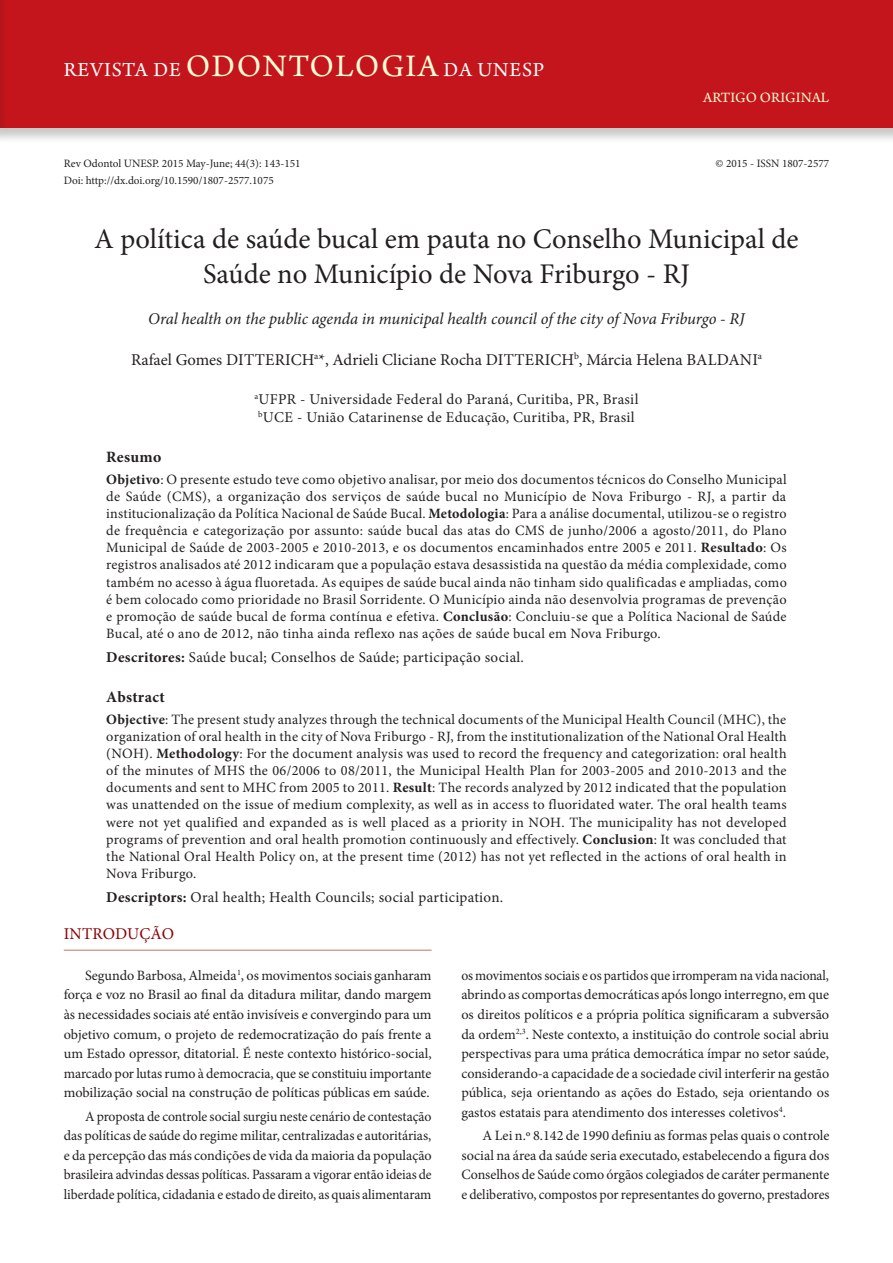
<style>
.page{position:relative;width:893px;height:1263px;background:#fff}
.page>*{position:absolute;margin:0;border:0;box-sizing:border-box;transform-origin:0 0}
.ArticleTitle{font:28.5px/34.2px "Minion Pro";color:#231f20;text-align:center}
.t1{font:21px "Arno Pro";letter-spacing:.04em;color:#fff}
.ArticleTitle-Trans1{font:italic 16.5px "Minion Pro";letter-spacing:-.01em;color:#231f20}
.Authors{font:16.5px "Minion Pro";color:#231f20}
.t2{font:16.5px "Minion Pro";letter-spacing:.01em;color:#8b0205}
.AbstractTitle-Trans1{font:700 15.75px "Minion Pro";letter-spacing:.02em;color:#231f20}
.AbstractTitle{font:700 15.75px "Minion Pro";letter-spacing:.02em;color:#231f20}
.Affiliations{font:15px "Minion Pro";letter-spacing:.02em;color:#231f20}
.Keywords{font:15px "Minion Pro";letter-spacing:.02em;color:#231f20}
.Keywords-Trans1{font:15px "Minion Pro";letter-spacing:.02em;color:#231f20}
.ArticleTypeAlt{font:15px "Arno Pro";color:#fffcd5}
.Abstract{font:14.25px/17.1px "Minion Pro";letter-spacing:.02em;color:#231f20;text-align:justify}
.Paragraph{font:14.25px/19.5px "Minion Pro";letter-spacing:-.005em;color:#231f20;text-align:justify}
.Abstract-Trans1{font:14.25px/17.1px "Minion Pro";letter-spacing:.02em;color:#231f20;text-align:justify}
.Paragraph-2{font:14.25px/19.5px "Minion Pro";letter-spacing:-.005em;color:#231f20;text-align:justify;scale:.95 1}
.HeaderMasterA{font:11.25px "Minion Pro";color:#231f20}
.s1{font-size:33px;color:#fffcd5}
.s2{font-weight:700}
</style>
<div class="page">
<div style="left:0;top:0;width:893px;height:144px;background:#231f20;opacity:.25"></div>
<div style="left:0;top:0;width:893px;height:128px;background:#c4151c"></div>
<div style="left:0;top:0;width:8px;height:144px;background:#231f20;opacity:.25"></div>
<hr style="left:64px;top:950px;width:368px;height:1px;background:#c27760">
<h2 class="t1" style="left:64px;top:58px;width:482px">REVISTA DE <span class="s1">ODONTOLOGIA</span> DA UNESP</h2>
<p class="ArticleTypeAlt" style="left:703px;top:89px;width:128px">ARTIGO ORIGINAL</p>
<p class="HeaderMasterA" style="left:64px;top:156px;width:238px">Rev Odontol UNESP. 2015 May-June; 44(3): 143-151</p>
<p class="HeaderMasterA" style="left:715px;top:156px;width:115px">© 2015 - ISSN 1807-2577</p>
<p class="HeaderMasterA" style="left:64px;top:173px;width:212px">Doi: http://dx.doi.org/10.1590/1807-2577.1075</p>
<p class="ArticleTitle" style="left:94px;top:222px;width:706px">A política de saúde bucal em pauta no Conselho Municipal de<br>Saúde no Município de Nova Friburgo - RJ</p>
<p class="ArticleTitle-Trans1" style="left:148px;top:307px;width:598px">Oral health on the public agenda in municipal health council of the city of Nova Friburgo - RJ</p>
<p class="Authors" style="left:131px;top:349px;width:632px">Rafael Gomes DITTERICH<sup>a</sup>*, Adrieli Cliciane Rocha DITTERICH<sup>b</sup>, Márcia Helena BALDANI<sup>a</sup></p>
<p class="Affiliations" style="left:254px;top:389px;width:385px"><sup>a</sup>UFPR - Universidade Federal do Paraná, Curitiba, PR, Brasil</p>
<p class="Affiliations" style="left:258px;top:407px;width:378px"><sup>b</sup>UCE - União Catarinense de Educação, Curitiba, PR, Brasil</p>
<p class="AbstractTitle" style="left:106px;top:446px;width:56px">Resumo</p>
<p class="Abstract" style="left:106px;top:471px;width:682px"><span class="s2">Objetivo</span>: O presente estudo teve como objetivo analisar, por meio dos documentos técnicos do Conselho Municipal de Saúde (CMS), a organização dos serviços de saúde bucal no Município de Nova Friburgo - RJ, a partir da institucionalização da Política Nacional de Saúde Bucal. <span class="s2">Metodologia</span>: Para a análise documental, utilizou-se o registro de frequência e categorização por assunto: saúde bucal das atas do CMS de junho/2006 a agosto/2011, do Plano Municipal de Saúde de 2003-2005 e 2010-2013, e os documentos encaminhados entre 2005 e 2011. <span class="s2">Resultado</span>: Os registros analisados até 2012 indicaram que a população estava desassistida na questão da média complexidade, como também no acesso à água fluoretada. As equipes de saúde bucal ainda não tinham sido qualificadas e ampliadas, como é bem colocado como prioridade no Brasil Sorridente. O Município ainda não desenvolvia programas de prevenção e promoção de saúde bucal de forma contínua e efetiva. <span class="s2">Conclusão</span>: Concluiu-se que a Política Nacional de Saúde Bucal, até o ano de 2012, não tinha ainda reflexo nas ações de saúde bucal em Nova Friburgo.</p>
<p class="Keywords" style="left:106px;top:647px;width:419px"><span class="s2">Descritores:</span> Saúde bucal; Conselhos de Saúde; participação social.</p>
<p class="AbstractTitle-Trans1" style="left:106px;top:686px;width:60px">Abstract</p>
<p class="Abstract-Trans1" style="left:106px;top:711px;width:682px"><span class="s2">Objective</span>: The present study analyzes through the technical documents of the Municipal Health Council (MHC), the organization of oral health in the city of Nova Friburgo - RJ, from the institutionalization of the National Oral Health (NOH). <span class="s2">Methodology</span>: For the document analysis was used to record the frequency and categorization: oral health of the minutes of MHS the 06/2006 to 08/2011, the Municipal Health Plan for 2003-2005 and 2010‑2013 and the documents and sent to MHC from 2005 to 2011. <span class="s2">Result</span>: The records analyzed by 2012 indicated that the population was unattended on the issue of medium complexity, as well as in access to fluoridated water. The oral health teams were not yet qualified and expanded as is well placed as a priority in NOH. The municipality has not developed programs of prevention and oral health promotion continuously and effectively. <span class="s2">Conclusion</span>: It was concluded that the National Oral Health Policy on, at the present time (2012) has not yet reflected in the actions of oral health in Nova Friburgo.</p>
<p class="Keywords-Trans1" style="left:106px;top:887px;width:398px"><span class="s2">Descriptors:</span> Oral health; Health Councils; social participation.</p>
<p class="t2" style="left:64px;top:923px;width:112px">INTRODUÇÃO</p>
<p class="Paragraph" style="left:64px;top:966px;width:369px;text-indent:21px">Segundo Barbosa, Almeida<sup>1</sup>, os movimentos sociais ganharam força e voz no Brasil ao final da ditadura militar, dando margem às necessidades sociais até então invisíveis e convergindo para um objetivo comum, o projeto de redemocratização do país frente a um Estado opressor, ditatorial. É neste contexto histórico-social, marcado por lutas rumo à democracia, que se constituiu importante mobilização social na construção de políticas públicas em saúde.</p>
<p class="Paragraph" style="left:64px;top:1107px;width:369px;text-indent:21px">A proposta de controle social surgiu neste cenário de contestação das políticas de saúde do regime militar, centralizadas e autoritárias, e da percepção das más condições de vida da maioria da população brasileira advindas dessas políticas. Passaram a vigorar então ideias de liberdade política, cidadania e estado de direito, as quais alimentaram</p>
<p class="Paragraph-2" style="left:461px;top:966px;width:389px">os movimentos sociais e os partidos que irromperam na vida nacional, abrindo as comportas democráticas após longo interregno, em que os direitos políticos e a própria política significaram a subversão da ordem<sup>2,3</sup>. Neste contexto, a instituição do controle social abriu perspectivas para uma prática democrática ímpar no setor saúde, considerando-a capacidade de a sociedade civil interferir na gestão pública, seja orientando as ações do Estado, seja orientando os gastos estatais para atendimento dos interesses coletivos<sup>4</sup>.</p>
<p class="Paragraph" style="left:461px;top:1126px;width:370px;text-indent:21px">A Lei n.º 8.142 de 1990 definiu as formas pelas quais o controle social na área da saúde seria executado, estabelecendo a figura dos Conselhos de Saúde como órgãos colegiados de caráter permanente e deliberativo, compostos por representantes do governo, prestadores</p>
</div>
